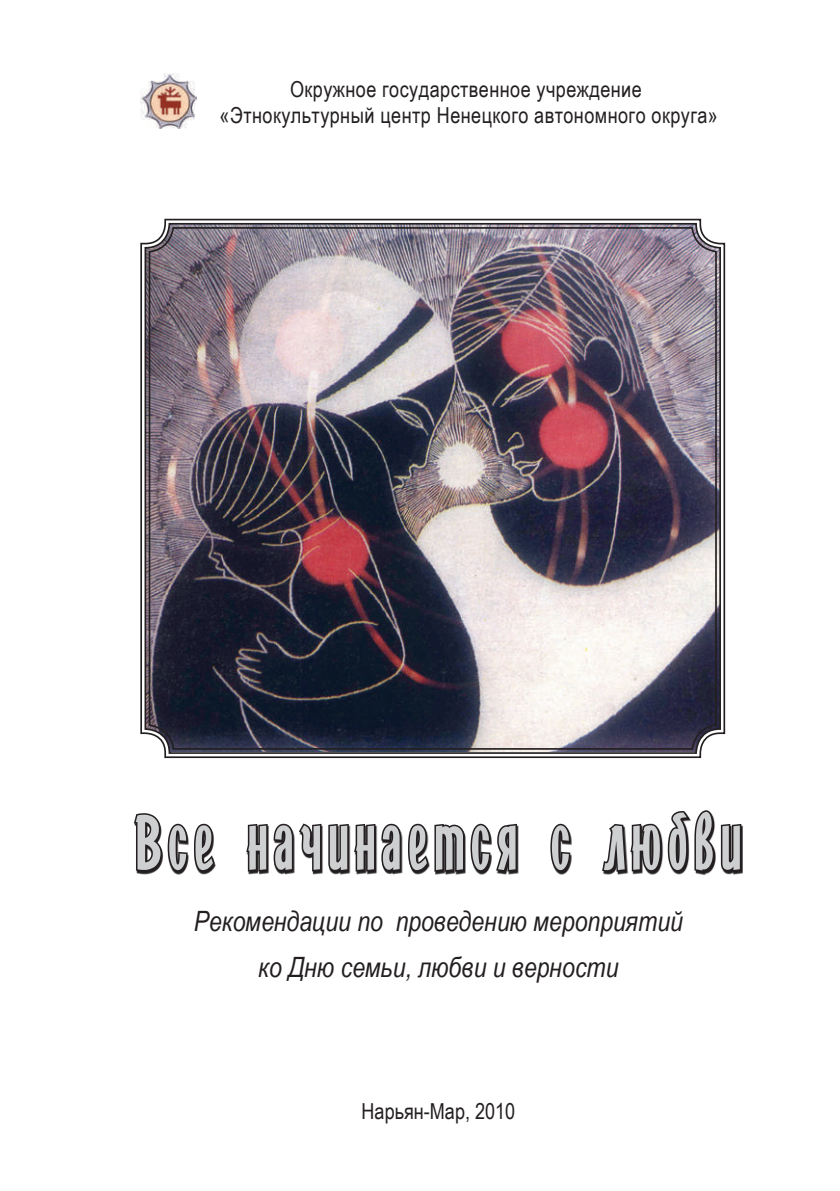
<style>
.page{position:relative;width:840px;height:1191px;background:#fff}
.page>*{position:absolute;margin:0;border:0;box-sizing:border-box;transform-origin:0 0}
.t1{font:64px "SVOBODA";letter-spacing:.07em;color:#cdcfd0}
.t2{font:italic 28px/46px "Arial Narrow";color:#231f20;text-align:center}
.t3{font:22px/26px "Arial Narrow";letter-spacing:.02em;color:#231f20;text-align:center}
.t4{font:22px "Arial Narrow";color:#231f20}
</style>
<div class="page">
<img style="left:141px;top:74px;width:56px;height:54px">
<svg style="left:133px;top:813px;width:83px;height:61px"></svg>
<svg style="left:246px;top:823px;width:272px;height:51px"></svg>
<svg style="left:550px;top:823px;width:22px;height:51px"></svg>
<svg style="left:602px;top:810px;width:140px;height:64px"></svg>
<svg style="left:140px;top:218px;width:585px;height:541px"></svg>
<img style="left:144px;top:222px;width:577px;height:532px">
<div style="left:149px;top:227px;width:567px;height:522px;border:2px solid #231f20;border-radius:24px"></div>
<p class="t3" style="left:219px;top:75px;width:499px">Окружное государственное учреждение «Этнокультурный центр Ненецкого автономного округа»</p>
<h1 class="t1" style="left:134px;top:800px;width:609px">Все начинается с любви</h1>
<p class="t2" style="left:194px;top:897px;width:490px">Рекомендации по проведению мероприятий ко Дню семьи, любви и верности</p>
<p class="t4" style="left:361px;top:1094px;width:155px">Нарьян-Мар, 2010</p>
</div>
